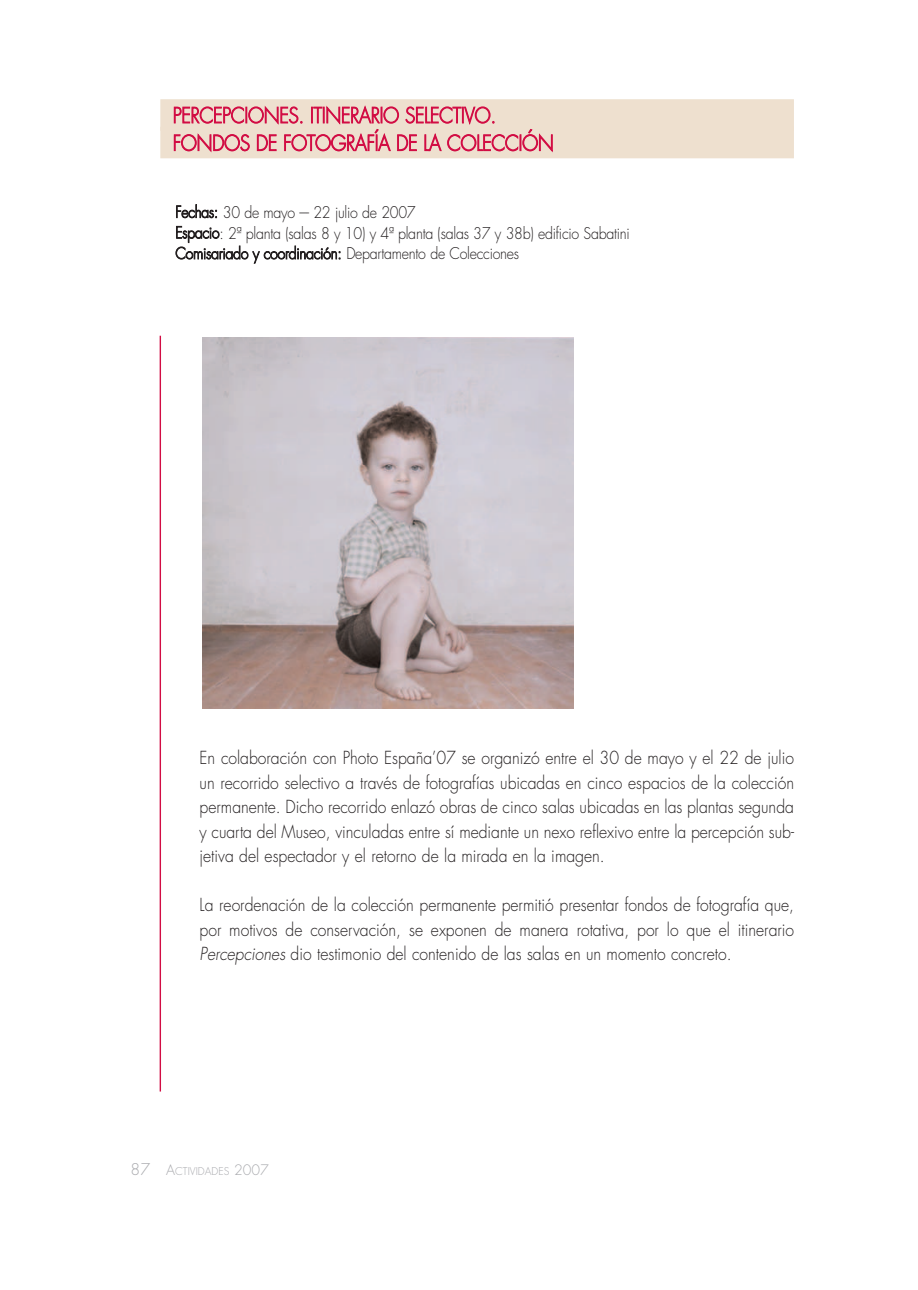
<style>
.page{position:relative;width:918px;height:1290px;background:#fff}
.page>*{position:absolute;margin:0;border:0;box-sizing:border-box;transform-origin:0 0}
.t1{font:300 21px/27.7px "Futura";letter-spacing:-.02em;color:#d20d44;scale:.9 1}
.t2{font:300 17.5px/24.5px "Futura";color:#231f20;text-align:justify;scale:.9 1}
.t3{font:300 15.75px/20.7px "Futura";letter-spacing:-.02em;color:#231f20;scale:.9 1}
.t4{font:300 10.5px "Futura";color:#a8a9ad}
.s1{font-style:italic}
.s2{font-size:15.75px}
.s3{font-size:14px}
</style>
<div class="page">
<div style="left:160px;top:99px;width:634px;height:32px;background:#eee0cf"></div>
<div style="left:160px;top:127px;width:634px;height:31px;background:#eee0cf"></div>
<hr style="left:160px;top:336px;width:1px;height:755px;background:#d20d44">
<img style="left:202px;top:337px;width:371px;height:372px">
<p class="t1" style="left:173px;top:103px;width:425px">PERCEPCIONES. ITINERARIO SELECTIVO.<br>FONDOS DE FOTOGRAFÍA DE LA COLECCIÓN</p>
<p class="t3" style="left:175px;top:203px;width:506px">Fechas: 30 de mayo –- 22 julio de 2007<br>Espacio: 2ª planta (salas 8 y 10) y 4ª planta (salas 37 y 38b) edificio Sabatini<br>Comisariado y coordinación: Departamento de Colecciones</p>
<p class="t2" style="left:200px;top:747px;width:662px">En colaboración con Photo España’07 se organizó entre el 30 de mayo y el 22 de julio un recorrido selectivo a través de fotografías ubicadas en cinco espacios de la colección permanente. Dicho recorrido enlazó obras de cinco salas ubicadas en las plantas segunda y cuarta del Museo, vinculadas entre sí mediante un nexo reflexivo entre la percepción sub&shy;jetiva del espectador y el retorno de la mirada en la imagen.</p>
<p class="t2" style="left:200px;top:894px;width:662px">La reordenación de la colección permanente permitió presentar fondos de fotografía que, por motivos de conservación, se exponen de manera rotativa, por lo que el itinerario <span class="s1">Percepciones</span> dio testimonio del contenido de las salas en un momento concreto.</p>
<p class="t4" style="left:131px;top:1166px;width:140px"><span class="s2">87</span> <span class="s3">A</span>CTIVIDADES <span class="s3">2007</span></p>
</div>
